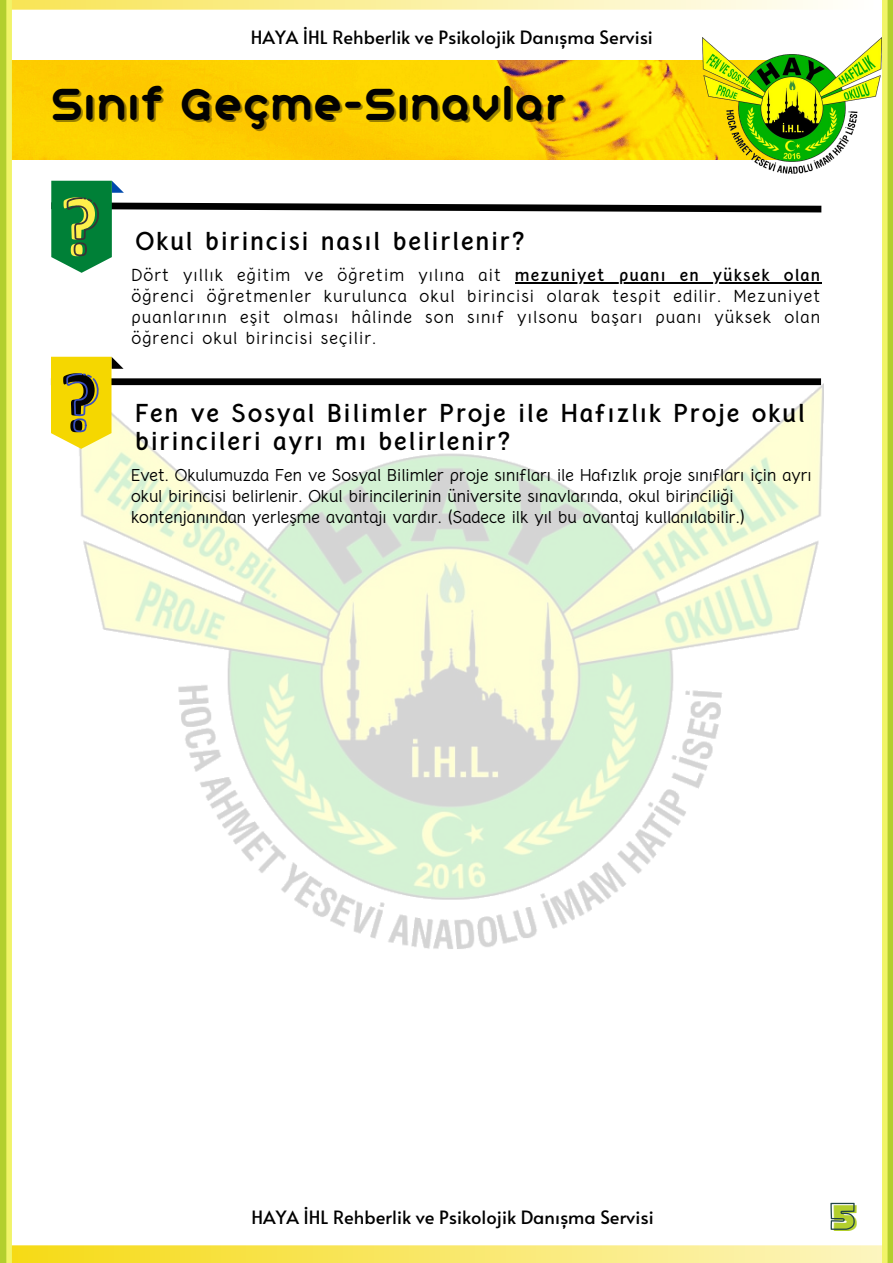
<style>
.page{position:relative;width:893px;height:1263px;background:#fff}
.page>*{position:absolute;margin:0;border:0;box-sizing:border-box;transform-origin:0 0}
.t1{font:48.68px "Aka Acid GR Soft Ice Cream";letter-spacing:.06em;color:#020202}
.t2{font:40.95px "Cubao Free Regular";color:#b3cf2e}
.t3{font:700 22.65px/27px "Crusoe Text";letter-spacing:.07em;color:#000}
.t4{font:18.3px "Alata";color:#000}
.t5{font:15.15px/20.9px "Crusoe Text";letter-spacing:.07em;color:#000;text-align:justify}
.t6{font:15px/20.9px "Crusoe Text";color:#000}
.s1{font-weight:700}
</style>
<div class="page">
<img style="left:12px;top:60px;width:691px;height:99px">
<svg style="left:12px;top:1245px;width:870px;height:18px;background:#f9e86d"></svg>
<img style="left:79px;top:384px;width:744px;height:565px">
<div style="left:51px;top:378px;width:770px;height:7px;background:#000"></div>
<svg style="left:51px;top:181px;width:771px;height:92px"></svg>
<svg style="left:51px;top:357px;width:73px;height:92px;background:#d2c13d"></svg>
<hr style="left:515px;top:282px;width:306px;height:1px;background:#000">
<svg style="left:830px;top:1202px;width:25px;height:28px"></svg>
<img style="left:703px;top:37px;width:179px;height:136px">
<svg style="left:882px;top:0;width:11px;height:1263px;background:#d2e14b"></svg>
<svg style="left:12px;top:0;width:816px;height:10px;background:#fbf1a7"></svg>
<svg style="left:0;top:0;width:12px;height:1263px;background:#ccde46"></svg>
<p class="t4" style="left:251px;top:24px;width:401px">HAYA İHL Rehberlik ve Psikolojik Danışma Servisi</p>
<p class="t1" style="left:52px;top:81px;width:514px">Sınıf Geçme-Sınavlar</p>
<p class="t3" style="left:135px;top:230px;width:391px">Okul birincisi nasıl belirlenir?</p>
<p class="t5" style="left:131px;top:266px;width:690px">Dört yıllık eğitim ve öğretim yılına ait <span class="s1">mezuniyet puanı en yüksek olan </span>öğrenci öğretmenler kurulunca okul birincisi olarak tespit edilir. Mezuniyet puanlarının eşit olması hâlinde son sınıf yılsonu başarı puanı yüksek olan öğrenci okul birincisi seçilir.</p>
<p class="t3" style="left:135px;top:402px;width:671px">Fen ve Sosyal Bilimler Proje ile Hafızlık Proje okul birincileri ayrı mı belirlenir?</p>
<p class="t6" style="left:131px;top:466px;width:682px">Evet. Okulumuzda Fen ve Sosyal Bilimler proje sınıfları ile Hafızlık proje sınıfları için ayrı okul birincisi belirlenir. Okul birincilerinin üniversite sınavlarında, okul birinciliği kontenjanından yerleşme avantajı vardır. (Sadece ilk yıl bu avantaj kullanılabilir.)</p>
<p class="t4" style="left:251px;top:1204px;width:401px">HAYA İHL Rehberlik ve Psikolojik Danışma Servisi</p>
<p class="t2" style="left:833px;top:1198px;width:27px">5</p>
</div>
